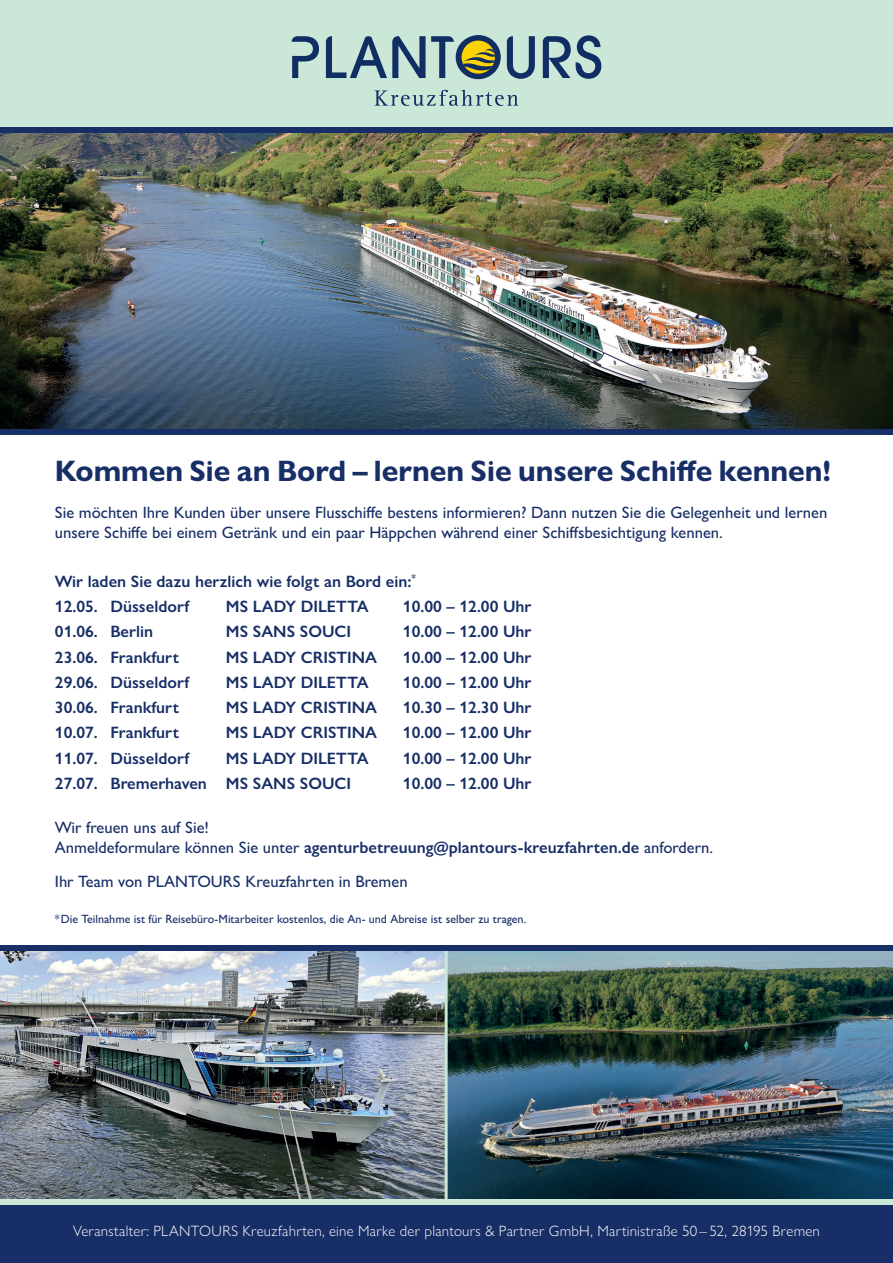
<style>
.page{position:relative;width:893px;height:1263px;background:#fff}
.page>*{position:absolute;margin:0;border:0;box-sizing:border-box;transform-origin:0 0}
.t1{font:700 29.7px "Gill Sans Nova";color:#172e66}
.t2{font:600 16.5px/25.2px "Gill Sans Nova";color:#172e66}
.t3{font:500 16.5px/19.8px "Gill Sans Nova";color:#172e66}
.t4{font:300 15px "Gill Sans Nova";letter-spacing:.02em;color:#fff}
.t5{font:500 12px "Gill Sans Nova";color:#172e66}
.s1{font-weight:600}
</style>
<div class="page">
<div style="left:0;top:0;width:893px;height:130px;background:#cbe7d7"></div>
<img style="left:0;top:133px;width:893px;height:297px">
<div style="left:0;top:1204px;width:893px;height:59px;background:#172e66"></div>
<img style="left:0;top:951px;width:445px;height:248px">
<img style="left:448px;top:951px;width:445px;height:248px">
<div style="left:0;top:128px;width:893px;height:5px;background:#172e66"></div>
<hr style="left:445px;top:948px;width:3px;height:255px;background:#cbe7d7">
<div style="left:0;top:1199px;width:893px;height:5px;background:#cbe7d7"></div>
<div style="left:0;top:946px;width:893px;height:5px;background:#172e66"></div>
<div style="left:0;top:430px;width:893px;height:5px;background:#172e66"></div>
<svg style="left:292px;top:36px;width:27px;height:42px"></svg>
<svg style="left:507px;top:36px;width:28px;height:43px"></svg>
<svg style="left:543px;top:35px;width:58px;height:44px"></svg>
<svg style="left:326px;top:35px;width:175px;height:44px"></svg>
<svg style="left:374px;top:90px;width:144px;height:16px"></svg>
<h1 class="t1" style="left:55px;top:452px;width:778px">Kommen Sie an Bord – lernen Sie unsere Schiffe kennen!</h1>
<p class="t3" style="left:55px;top:502px;width:774px">Sie möchten Ihre Kunden über unsere Flusschiffe bestens informieren? Dann nutzen Sie die Gelegenheit und lernen unsere Schiffe bei einem Getränk und ein paar Häppchen während einer Schiffsbesichtigung kennen.</p>
<p class="t2" style="left:55px;top:568px;width:362px">Wir laden Sie dazu herzlich wie folgt an Bord ein:<sup>*<br></sup>12.05. Düsseldorf</p>
<p class="t2" style="left:226px;top:594px;width:144px">MS LADY DILETTA</p>
<p class="t2" style="left:403px;top:594px;width:130px">10.00 – 12.00 Uhr</p>
<p class="t2" style="left:55px;top:619px;width:100px">01.06. Berlin</p>
<p class="t2" style="left:226px;top:619px;width:127px">MS SANS SOUCI</p>
<p class="t2" style="left:403px;top:619px;width:130px">10.00 – 12.00 Uhr</p>
<p class="t2" style="left:55px;top:644px;width:126px">23.06. Frankfurt</p>
<p class="t2" style="left:226px;top:644px;width:153px">MS LADY CRISTINA</p>
<p class="t2" style="left:403px;top:644px;width:130px">10.00 – 12.00 Uhr</p>
<p class="t2" style="left:55px;top:669px;width:136px">29.06. Düsseldorf</p>
<p class="t2" style="left:226px;top:669px;width:144px">MS LADY DILETTA</p>
<p class="t2" style="left:403px;top:669px;width:130px">10.00 – 12.00 Uhr</p>
<p class="t2" style="left:55px;top:695px;width:126px">30.06. Frankfurt</p>
<p class="t2" style="left:226px;top:695px;width:153px">MS LADY CRISTINA</p>
<p class="t2" style="left:403px;top:695px;width:130px">10.30 – 12.30 Uhr</p>
<p class="t2" style="left:55px;top:720px;width:126px">10.07. Frankfurt</p>
<p class="t2" style="left:226px;top:720px;width:153px">MS LADY CRISTINA</p>
<p class="t2" style="left:403px;top:720px;width:130px">10.00 – 12.00 Uhr</p>
<p class="t2" style="left:55px;top:745px;width:136px">11.07. Düsseldorf</p>
<p class="t2" style="left:226px;top:745px;width:144px">MS LADY DILETTA</p>
<p class="t2" style="left:403px;top:745px;width:130px">10.00 – 12.00 Uhr</p>
<p class="t2" style="left:55px;top:770px;width:298px">27.07. Bremerhaven MS SANS SOUCI</p>
<p class="t2" style="left:403px;top:770px;width:130px">10.00 – 12.00 Uhr</p>
<p class="t3" style="left:55px;top:817px;width:660px">Wir freuen uns auf Sie!<br>Anmeldeformulare können Sie unter <span class="s1">agenturbetreuung@plantours-kreuzfahrten.de</span> anfordern.</p>
<p class="t3" style="left:55px;top:871px;width:354px">Ihr Team von PLANTOURS Kreuzfahrten in Bremen</p>
<p class="t5" style="left:55px;top:911px;width:473px">*Die Teilnahme ist für Reisebüro-Mitarbeiter kostenlos, die An- und Abreise ist selber zu tragen.</p>
<p class="t4" style="left:73px;top:1221px;width:748px">Veranstalter: PLANTOURS Kreuzfahrten, eine Marke der plantours &amp; Partner GmbH, Martinistraße 50 – 52, 28195 Bremen</p>
</div>
